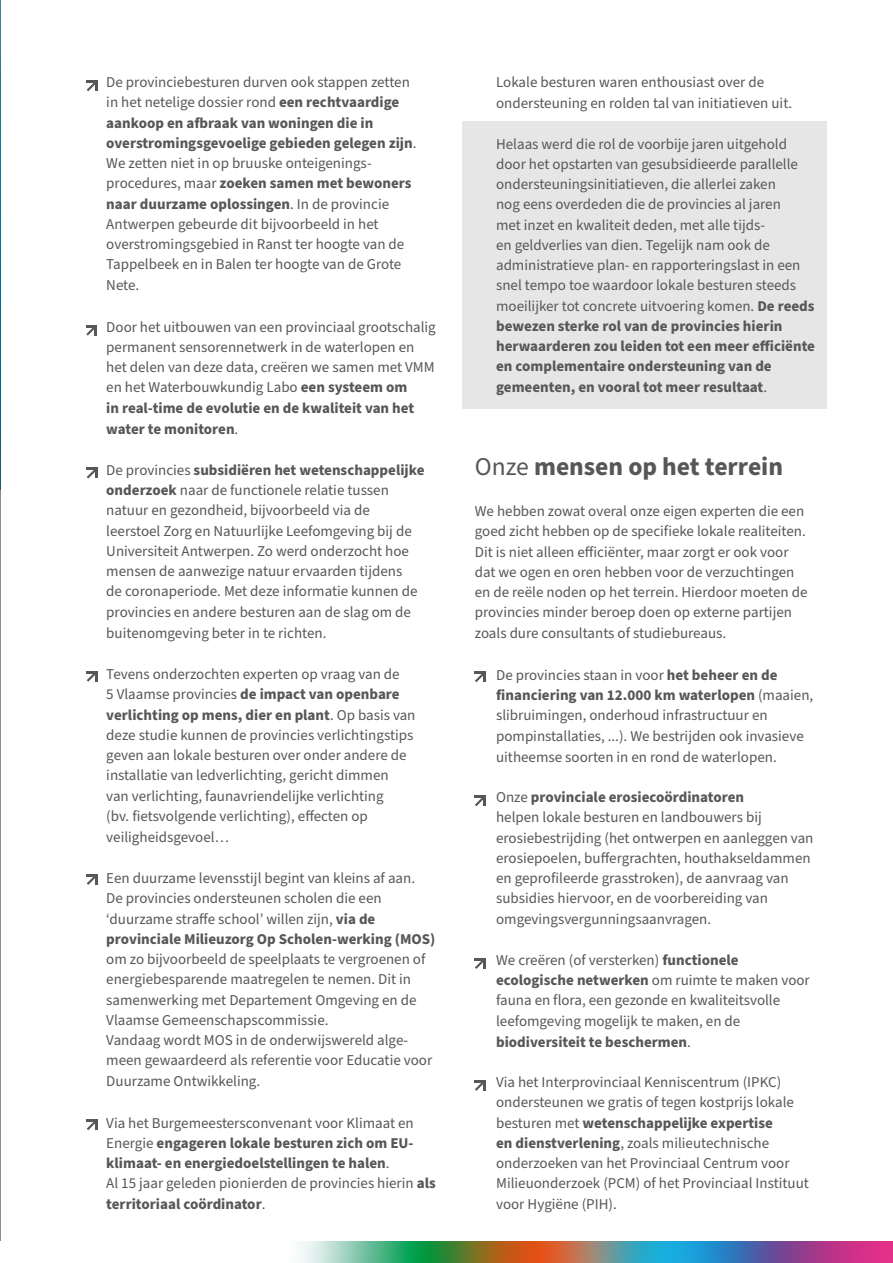
<style>
.page{position:relative;width:893px;height:1263px;background:#fff}
.page>*{position:absolute;margin:0;border:0;box-sizing:border-box;transform-origin:0 0}
.t1{font:700 25.5px "Source Sans Pro";color:#575756}
.t2{font:15px/20.4px "Source Sans Pro";color:#575756}
.t3{font:700 15px/20.2px "Source Sans Pro";color:#575756;text-align:justify}
.s1{font-weight:700}
.s2{font-weight:400}
</style>
<div class="page">
<div style="left:463px;top:121px;width:364px;height:288px;background:#e7e6e7"></div>
<hr style="left:0;top:0;width:1px;height:1263px;background:#1d1d1b">
<svg style="left:87px;top:81px;width:10px;height:10px"></svg>
<svg style="left:475px;top:671px;width:10px;height:11px"></svg>
<svg style="left:87px;top:468px;width:10px;height:11px"></svg>
<svg style="left:87px;top:671px;width:10px;height:11px"></svg>
<svg style="left:87px;top:874px;width:10px;height:11px"></svg>
<svg style="left:475px;top:795px;width:10px;height:11px"></svg>
<svg style="left:475px;top:1080px;width:10px;height:11px"></svg>
<div style="left:0;top:1242px;width:719px;height:21px;background:#fff"></div>
<svg style="left:299px;top:1242px;width:594px;height:21px;background:#7a7f84"></svg>
<svg style="left:86px;top:325px;width:11px;height:11px"></svg>
<svg style="left:87px;top:1119px;width:10px;height:11px"></svg>
<svg style="left:475px;top:958px;width:10px;height:11px"></svg>
<p class="t2" style="left:106px;top:73px;width:305px">De provinciebesturen durven ook stappen zetten in het netelige dossier rond <span class="s1">een rechtvaardige aankoop en afbraak van woningen die in</span></p>
<p class="t3" style="left:106px;top:133px;width:312px">overstromingsgevoelige gebieden gelegen zijn<span class="s2">.</span></p>
<p class="t2" style="left:106px;top:153px;width:307px">We zetten niet in op bruuske onteigenings&shy;procedures, maar <span class="s1">zoeken samen met bewoners naar duurzame oplossingen</span>. In de provincie Antwerpen gebeurde dit bijvoorbeeld in het overstromingsgebied in Ranst ter hoogte van de Tappelbeek en in Balen ter hoogte van de Grote Nete.</p>
<p class="t2" style="left:106px;top:317px;width:331px">Door het uitbouwen van een provinciaal grootschalig permanent sensorennetwerk in de waterlopen en het delen van deze data, creëren we samen met VMM en het Waterbouwkundig Labo <span class="s1">een systeem om<br>in real-time de evolutie en de kwaliteit van het water te monitoren</span>.</p>
<p class="t2" style="left:106px;top:460px;width:320px">De provincies <span class="s1">subsidiëren het wetenschappelijke onderzoek</span> naar de functionele relatie tussen natuur en gezondheid, bijvoorbeeld via de leerstoel Zorg en Natuurlijke Leefomgeving bij de Universiteit Antwerpen. Zo werd onderzocht hoe mensen de aanwezige natuur ervaarden tijdens<br>de coronaperiode. Met deze informatie kunnen de provincies en andere besturen aan de slag om de buitenomgeving beter in te richten.</p>
<p class="t2" style="left:106px;top:664px;width:311px">Tevens onderzochten experten op vraag van de<br>5 Vlaamse provincies <span class="s1">de impact van openbare verlichting op mens, dier en plant</span>. Op basis van deze studie kunnen de provincies verlichtingstips geven aan lokale besturen over onder andere de installatie van ledverlichting, gericht dimmen<br>van verlichting, faunavriendelijke verlichting<br>(bv. fietsvolgende verlichting), effecten op veiligheidsgevoel…</p>
<p class="t2" style="left:106px;top:868px;width:310px">Een duurzame levensstijl begint van kleins af aan.</p>
<p class="t2" style="left:106px;top:889px;width:331px">De provincies ondersteunen scholen die een ‘duurzame straffe school’ willen zijn, <span class="s1">via de provinciale Milieuzorg Op Scholen-werking (MOS) </span>om zo bijvoorbeeld de speelplaats te vergroenen of energiebesparende maatregelen te nemen. Dit in samenwerking met Departement Omgeving en de Vlaamse Gemeenschapscommissie.</p>
<p class="t2" style="left:106px;top:1030px;width:327px">Vandaag wordt MOS in de onderwijswereld alge&shy;meen gewaardeerd als referentie voor Educatie voor<br>Duurzame Ontwikkeling.</p>
<p class="t3" style="left:106px;top:1113px;width:309px"><span class="s2">Via het Burgemeestersconvenant voor Klimaat en Energie</span> engageren lokale besturen zich om EU&shy;klimaat- en energiedoelstellingen te halen<span class="s2">.</span></p>
<p class="t2" style="left:106px;top:1174px;width:331px">Al 15 jaar geleden pionierden de provincies hierin <span class="s1">als territoriaal coördinator</span>.</p>
<p class="t2" style="left:496px;top:72px;width:298px;line-height:21px">Lokale besturen waren enthousiast over de ondersteuning en rolden tal van initiatieven uit.</p>
<p class="t2" style="left:496px;top:134px;width:320px">Helaas werd die rol de voorbije jaren uitgehold door het opstarten van gesubsidieerde parallelle ondersteuningsinitiatieven, die allerlei zaken<br>nog eens overdeden die de provincies al jaren<br>met inzet en kwaliteit deden, met alle tijds-<br>en geldverlies van dien. Tegelijk nam ook de administratieve plan- en rapporteringslast in een snel tempo toe waardoor lokale besturen steeds moeilijker tot concrete uitvoering komen. <span class="s1">De reeds bewezen sterke rol van de provincies hierin herwaarderen zou leiden tot een meer efficiënte en complementaire ondersteuning van de gemeenten, en vooral tot meer resultaat</span>.</p>
<p class="t1" style="left:475px;top:449px;width:310px"><span class="s2">Onze</span> mensen op het terrein</p>
<p class="t2" style="left:475px;top:501px;width:334px">We hebben zowat overal onze eigen experten die een goed zicht hebben op de specifieke lokale realiteiten.<br>Dit is niet alleen efficiënter, maar zorgt er ook voor dat we ogen en oren hebben voor de verzuchtingen en de reële noden op het terrein. Hierdoor moeten de provincies minder beroep doen op externe partijen zoals dure consultants of studiebureaus.</p>
<p class="t2" style="left:496px;top:665px;width:319px">De provincies staan in voor <span class="s1">het beheer en de financiering van 12.000 km waterlopen</span> (maaien, slibruimingen, onderhoud infrastructuur en pompinstallaties, ...). We bestrijden ook invasieve uitheemse soorten in en rond de waterlopen.</p>
<p class="t2" style="left:496px;top:787px;width:319px">Onze <span class="s1">provinciale erosiecoördinatoren<br></span>helpen lokale besturen en landbouwers bij erosiebestrijding (het ontwerpen en aanleggen van erosiepoelen, buffergrachten, houthakseldammen en geprofileerde grasstroken), de aanvraag van subsidies hiervoor, en de voorbereiding van omgevingsvergunningsaanvragen.</p>
<p class="t2" style="left:496px;top:950px;width:315px">We creëren (of versterken) <span class="s1">functionele ecologische netwerken</span> om ruimte te maken voor fauna en flora, een gezonde en kwaliteitsvolle leefomgeving mogelijk te maken, en de <span class="s1">biodiversiteit te beschermen</span>.</p>
<p class="t2" style="left:496px;top:1072px;width:314px">Via het Interprovinciaal Kenniscentrum (IPKC) ondersteunen we gratis of tegen kostprijs lokale besturen met <span class="s1">wetenschappelijke expertise<br>en dienstverlening</span>, zoals milieutechnische onderzoeken van het Provinciaal Centrum voor Milieuonderzoek (PCM) of het Provinciaal Instituut voor Hygiëne (PIH).</p>
</div>
